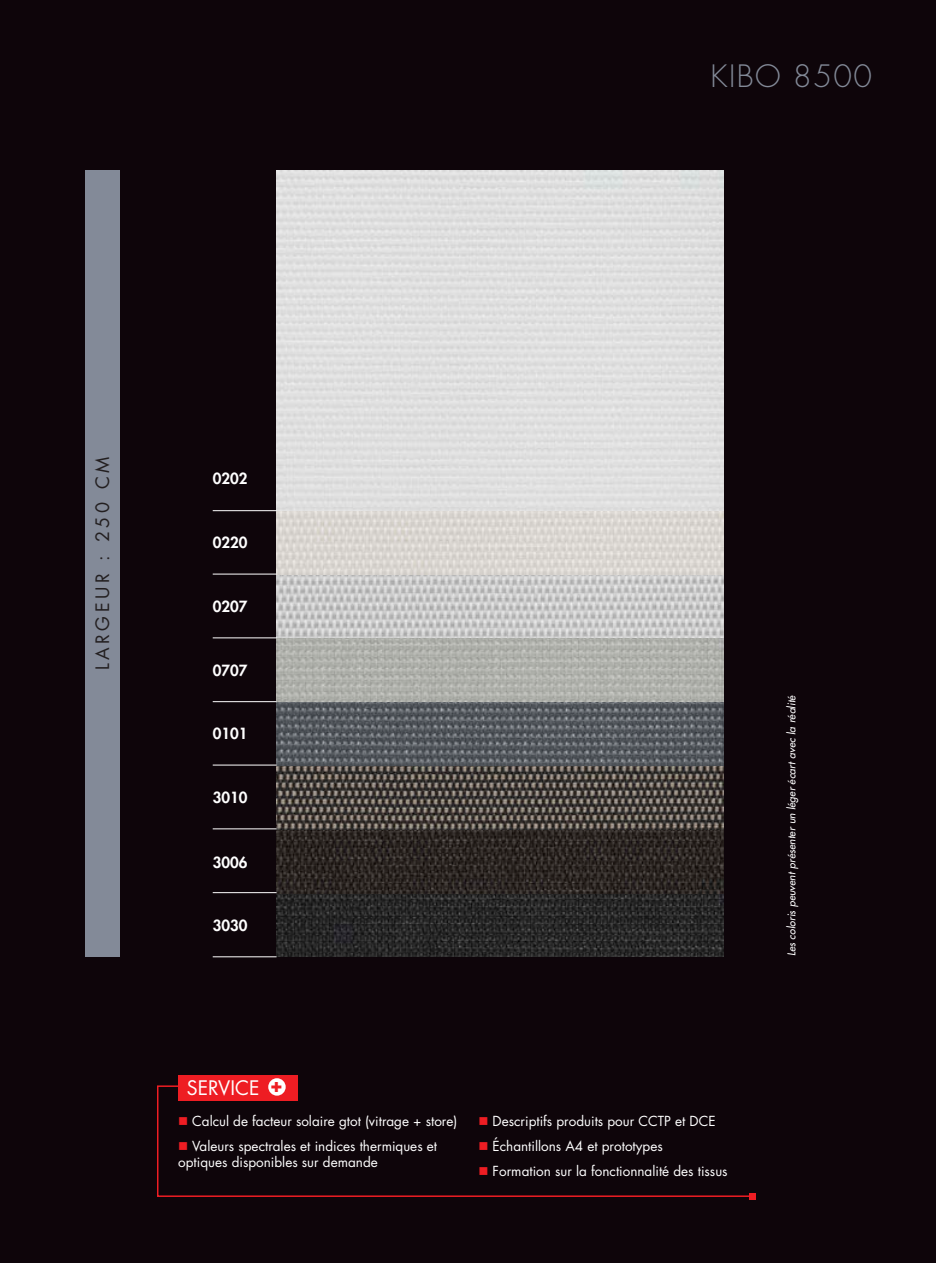
<style>
.page{position:relative;width:936px;height:1263px;background:#fff}
.page>*{position:absolute;margin:0;border:0;box-sizing:border-box;transform-origin:0 0}
.t1{font:300 30px "Futura";letter-spacing:.05em;color:#838a98}
.t2{font:19.5px "Futura";color:#fff}
.t3{font:18px "Futura";letter-spacing:.2em;color:#231f20}
.t4{font:800 15px "Futura";color:#fff}
.t5{font:13.5px/16.5px "Futura";color:#fff}
.t6{font:italic 10.5px "Futura";letter-spacing:.01em;color:#fff}
.s1{color:#ee1d23}
</style>
<div class="page">
<div style="left:0;top:0;width:935px;height:1263px;background:#0e050a"></div>
<div style="left:85px;top:170px;width:34px;height:787px;background:#838a98"></div>
<img style="left:276px;top:893px;width:447px;height:64px">
<img style="left:276px;top:829px;width:447px;height:64px">
<img style="left:276px;top:765px;width:447px;height:64px">
<img style="left:276px;top:702px;width:447px;height:63px">
<img style="left:276px;top:638px;width:447px;height:64px">
<img style="left:276px;top:574px;width:447px;height:64px">
<img style="left:276px;top:510px;width:447px;height:64px">
<div style="left:276px;top:170px;width:447px;height:340px;background:#dfdfdf"></div>
<hr style="left:213px;top:510px;width:63px;height:1px;background:#fff">
<hr style="left:213px;top:574px;width:63px;height:1px;background:#fff">
<hr style="left:213px;top:765px;width:63px;height:1px;background:#fff">
<hr style="left:213px;top:637px;width:63px;height:1px;background:#fff">
<hr style="left:213px;top:828px;width:63px;height:1px;background:#fff">
<hr style="left:213px;top:956px;width:63px;height:1px;background:#fff">
<hr style="left:213px;top:701px;width:63px;height:1px;background:#fff">
<hr style="left:213px;top:892px;width:63px;height:1px;background:#fff">
<svg style="left:157px;top:1085px;width:592px;height:112px"></svg>
<svg style="left:749px;top:1193px;width:6px;height:6px"></svg>
<div style="left:178px;top:1075px;width:119px;height:25px;background:#ee1d23"></div>
<div style="left:268px;top:1078px;width:18px;height:18px;background:#fff;border-radius:50%"></div>
<p class="t1" style="left:710px;top:57px;width:163px">KIBO 8500</p>
<p class="t3" style="left:90px;top:670px;width:216px;rotate:-90deg">LARGEUR : 250 CM</p>
<p class="t4" style="left:213px;top:469px;width:36px">0202</p>
<p class="t4" style="left:213px;top:533px;width:36px">0220</p>
<p class="t4" style="left:213px;top:596px;width:36px">0207</p>
<p class="t4" style="left:213px;top:660px;width:36px">0707</p>
<p class="t4" style="left:213px;top:724px;width:36px">0101</p>
<p class="t4" style="left:213px;top:787px;width:36px">3010</p>
<p class="t4" style="left:213px;top:852px;width:36px">3006</p>
<p class="t4" style="left:213px;top:915px;width:36px">3030</p>
<p class="t2" style="left:187px;top:1075px;width:98px">SERVICE <sup>+</sup></p>
<p class="t5" style="left:178px;top:1112px;width:280px"><span class="s1">■</span> Calcul de facteur solaire gtot (vitrage + store)</p>
<p class="t5" style="left:178px;top:1137px;width:260px"><span class="s1">■</span> Valeurs spectrales et indices thermiques et optiques disponibles sur demande</p>
<p class="t5" style="left:478px;top:1112px;width:238px"><span class="s1">■</span> Descriptifs produits pour CCTP et DCE</p>
<p class="t5" style="left:478px;top:1137px;width:186px"><span class="s1">■</span> Échantillons A4 et prototypes</p>
<p class="t5" style="left:478px;top:1162px;width:250px"><span class="s1">■</span> Formation sur la fonctionnalité des tissus</p>
<p class="t6" style="left:784px;top:956px;width:263px;rotate:-90deg">Les coloris peuvent présenter un léger écart avec la réalité</p>
</div>
